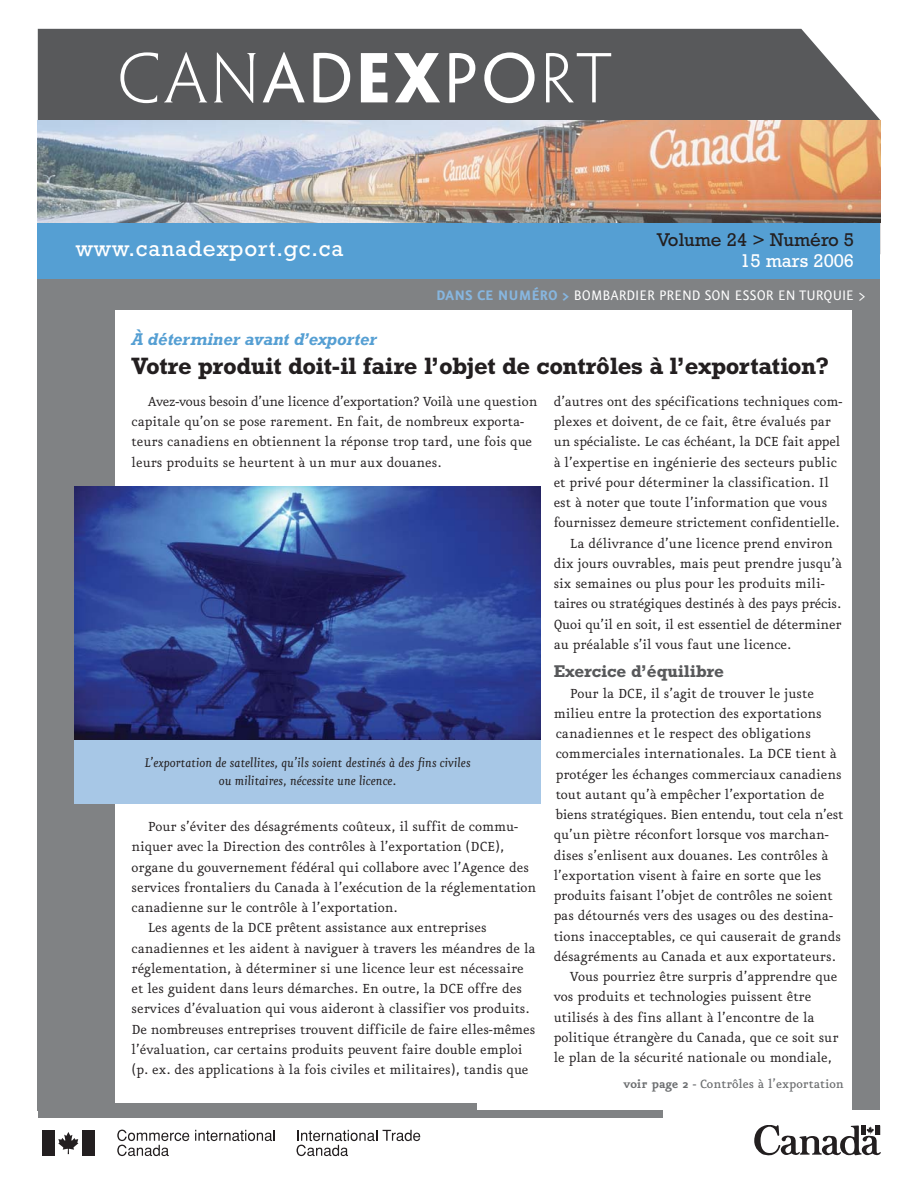
<style>
.page{position:relative;width:918px;height:1188px;background:#fff}
.page>*{position:absolute;margin:0;border:0;box-sizing:border-box;transform-origin:0 0}
.t1{font:700 24px "Rockwell";letter-spacing:-.015em;color:#231f20}
.t2{font:22.5px "Rockwell";letter-spacing:.04em;color:#fff}
.t3{font:18.75px "Rockwell";color:#231f20}
.t4{font:18.75px "Rockwell";color:#fff}
.t5{font:italic 700 17.25px "Rockwell";letter-spacing:-.005em;color:#559fd3}
.t6{font:700 17.25px "Rockwell";letter-spacing:-.01em;color:#58595b}
.t7{font:16.5px "Eureka Sans";color:#fff}
.t8{font:15.75px/20.2px "Eureka";color:#231f20}
.t9{font:italic 15px/18px "Eureka";color:#231f20;text-align:center}
.t10{font:500 14.25px "Eureka";color:#6c6e70}
.s1{font-weight:700;color:#87b6df}
.s2{font-weight:700}
</style>
<div class="page">
<div style="left:38px;top:1106px;width:624px;height:12px;background:#808284"></div>
<div style="left:38px;top:265px;width:842px;height:845px;background:#808284"></div>
<div style="left:116px;top:310px;width:736px;height:563px;background:#fff"></div>
<div style="left:38px;top:29px;width:842px;height:91px;background:#58595b"></div>
<div style="left:38px;top:222px;width:842px;height:57px;background:#559fd3"></div>
<svg style="left:120px;top:52px;width:38px;height:51px;background:#767778"></svg>
<svg style="left:164px;top:52px;width:43px;height:50px;background:#777779"></svg>
<svg style="left:214px;top:53px;width:42px;height:50px"></svg>
<svg style="left:263px;top:52px;width:42px;height:50px"></svg>
<svg style="left:314px;top:53px;width:36px;height:50px"></svg>
<svg style="left:361px;top:53px;width:26px;height:49px"></svg>
<svg style="left:394px;top:53px;width:46px;height:49px"></svg>
<svg style="left:449px;top:53px;width:26px;height:49px"></svg>
<svg style="left:484px;top:52px;width:51px;height:51px"></svg>
<svg style="left:546px;top:53px;width:65px;height:49px"></svg>
<div style="left:116px;top:868px;width:736px;height:242px;background:#fff"></div>
<div style="left:38px;top:1103px;width:439px;height:8px;background:#808284"></div>
<svg style="left:383px;top:1130px;width:37px;height:11px"></svg>
<svg style="left:297px;top:1130px;width:80px;height:26px"></svg>
<svg style="left:195px;top:1130px;width:80px;height:11px"></svg>
<svg style="left:117px;top:1130px;width:72px;height:26px"></svg>
<div style="left:42px;top:1130px;width:12px;height:26px;background:#231f20"></div>
<svg style="left:58px;top:1132px;width:20px;height:22px"></svg>
<div style="left:82px;top:1130px;width:13px;height:26px;background:#231f20"></div>
<svg style="left:754px;top:1125px;width:127px;height:30px"></svg>
<div style="left:875px;top:1126px;width:5px;height:9px;background:#231f20"></div>
<img style="left:74px;top:486px;width:467px;height:254px">
<div style="left:74px;top:740px;width:467px;height:64px;background:#a7c7e6"></div>
<img style="left:38px;top:120px;width:842px;height:102px">
<h2 class="t2" style="left:76px;top:240px;width:269px">www.canadexport.gc.ca</h2>
<p class="t3" style="left:657px;top:234px;width:199px">Volume 24 &gt; Numéro 5</p>
<p class="t4" style="left:740px;top:254px;width:115px">15 mars 2006</p>
<p class="t7" style="left:436px;top:289px;width:432px"><span class="s1">DANS CE NUMÉRO &gt;</span> BOMBARDIER PREND SON ESSOR EN TURQUIE &gt;</p>
<p class="t5" style="left:132px;top:333px;width:246px">À déterminer avant d’exporter</p>
<h1 class="t1" style="left:132px;top:358px;width:699px">Votre produit doit-il faire l’objet de contrôles à l’exportation?</h1>
<p class="t8" style="left:132px;top:393px;width:407px;text-indent:16px">Avez-vous besoin d’une licence d’exportation? Voilà une question capitale qu’on se pose rarement. En fait, de nombreux exporta&shy;teurs canadiens en obtiennent la réponse trop tard, une fois que leurs produits se heurtent à un mur aux douanes.</p>
<p class="t9" style="left:144px;top:755px;width:328px">L’exportation de satellites, qu’ils soient destinés à des fins civiles ou militaires, nécessite une licence.</p>
<p class="t8" style="left:148px;top:818px;width:372px">Pour s’éviter des désagréments coûteux, il suffit de commu-</p>
<p class="t8" style="left:132px;top:838px;width:374px">niquer avec la Direction des contrôles à l’exportation (DCE),</p>
<p class="t8" style="left:132px;top:859px;width:399px">organe du gouvernement fédéral qui collabore avec l’Agence des</p>
<p class="t8" style="left:132px;top:879px;width:406px">services frontaliers du Canada à l’exécution de la réglementation</p>
<p class="t8" style="left:132px;top:899px;width:268px">canadienne sur le contrôle à l’exportation.</p>
<p class="t8" style="left:148px;top:919px;width:340px">Les agents de la DCE prêtent assistance aux entreprises</p>
<p class="t8" style="left:132px;top:940px;width:406px">canadiennes et les aident à naviguer à travers les méandres de la</p>
<p class="t8" style="left:132px;top:960px;width:394px">réglementation, à déterminer si une licence leur est nécessaire</p>
<p class="t8" style="left:132px;top:980px;width:392px">et les guident dans leurs démarches. En outre, la DCE offre des</p>
<p class="t8" style="left:132px;top:1000px;width:400px">services d’évaluation qui vous aideront à classifier vos produits.</p>
<p class="t8" style="left:132px;top:1021px;width:405px">De nombreuses entreprises trouvent difficile de faire elles-mêmes</p>
<p class="t8" style="left:132px;top:1041px;width:393px">l’évaluation, car certains produits peuvent faire double emploi</p>
<p class="t8" style="left:132px;top:1061px;width:398px">(p. ex. des applications à la fois civiles et militaires), tandis que</p>
<p class="t8" style="left:554px;top:393px;width:290px">d’autres ont des spécifications techniques com-</p>
<p class="t8" style="left:554px;top:413px;width:279px">plexes et doivent, de ce fait, être évalués par</p>
<p class="t8" style="left:554px;top:433px;width:288px">un spécialiste. Le cas échéant, la DCE fait appel</p>
<p class="t8" style="left:554px;top:454px;width:285px">à l’expertise en ingénierie des secteurs public</p>
<p class="t8" style="left:554px;top:474px;width:277px">et privé pour déterminer la classification. Il</p>
<p class="t8" style="left:554px;top:494px;width:275px">est à noter que toute l’information que vous</p>
<p class="t8" style="left:554px;top:514px;width:287px">fournissez demeure strictement confidentielle.</p>
<p class="t8" style="left:570px;top:535px;width:264px">La délivrance d’une licence prend environ</p>
<p class="t8" style="left:554px;top:555px;width:290px">dix jours ouvrables, mais peut prendre jusqu’à</p>
<p class="t8" style="left:554px;top:575px;width:272px">six semaines ou plus pour les produits mili-</p>
<p class="t8" style="left:554px;top:595px;width:289px">taires ou stratégiques destinés à des pays précis.</p>
<p class="t8" style="left:554px;top:616px;width:290px">Quoi qu’il en soit, il est essentiel de déterminer</p>
<p class="t8" style="left:554px;top:636px;width:239px">au préalable s’il vous faut une licence.</p>
<p class="t6" style="left:554px;top:666px;width:172px">Exercice d’équilibre</p>
<p class="t8" style="left:570px;top:685px;width:246px">Pour la DCE, il s’agit de trouver le juste</p>
<p class="t8" style="left:554px;top:705px;width:269px">milieu entre la protection des exportations</p>
<p class="t8" style="left:556px;top:725px;width:257px">canadiennes et le respect des obligations</p>
<p class="t8" style="left:556px;top:745px;width:283px">commerciales internationales. La DCE tient à</p>
<p class="t8" style="left:556px;top:766px;width:287px">protéger les échanges commerciaux canadiens</p>
<p class="t8" style="left:556px;top:786px;width:270px">tout autant qu’à empêcher l’exportation de</p>
<p class="t8" style="left:556px;top:806px;width:289px">biens stratégiques. Bien entendu, tout cela n’est</p>
<p class="t8" style="left:554px;top:826px;width:277px">qu’un piètre réconfort lorsque vos marchan-</p>
<p class="t8" style="left:554px;top:847px;width:276px">dises s’enlisent aux douanes. Les contrôles à</p>
<p class="t8" style="left:554px;top:867px;width:269px">l’exportation visent à faire en sorte que les</p>
<p class="t8" style="left:554px;top:887px;width:281px">produits faisant l’objet de contrôles ne soient</p>
<p class="t8" style="left:554px;top:907px;width:281px">pas détournés vers des usages ou des destina-</p>
<p class="t8" style="left:554px;top:928px;width:289px">tions inacceptables, ce qui causerait de grands</p>
<p class="t8" style="left:554px;top:948px;width:284px">désagréments au Canada et aux exportateurs.</p>
<p class="t8" style="left:570px;top:968px;width:269px">Vous pourriez être surpris d’apprendre que</p>
<p class="t8" style="left:554px;top:988px;width:259px">vos produits et technologies puissent être</p>
<p class="t8" style="left:554px;top:1009px;width:262px">utilisés à des fins allant à l’encontre de la</p>
<p class="t8" style="left:554px;top:1029px;width:286px">politique étrangère du Canada, que ce soit sur</p>
<p class="t8" style="left:554px;top:1049px;width:280px">le plan de la sécurité nationale ou mondiale,</p>
<p class="t10" style="left:623px;top:1078px;width:222px"><span class="s2">voir page 2</span> - Contrôles à l’exportation</p>
</div>
